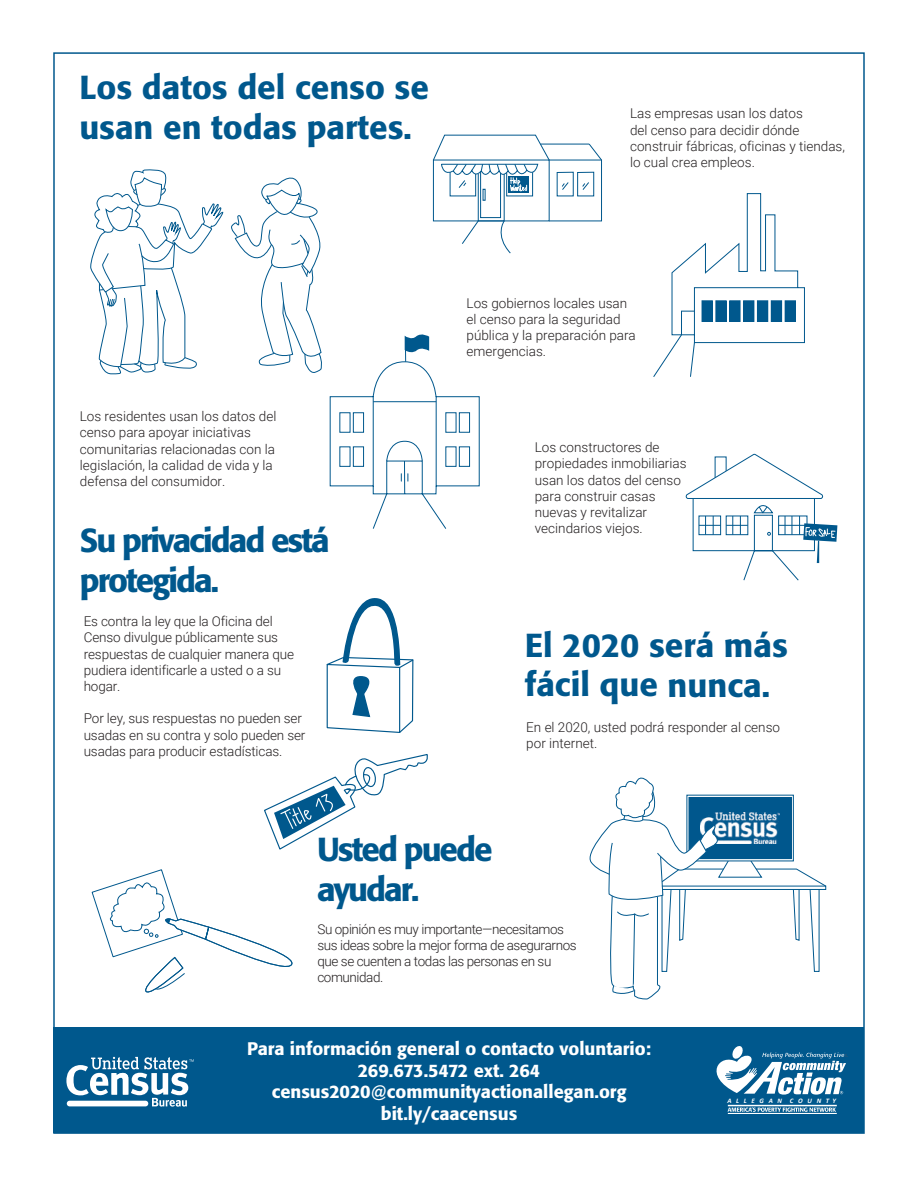
<style>
.page{position:relative;width:918px;height:1188px;background:#fff}
.page>*{position:absolute;margin:0;border:0;box-sizing:border-box;transform-origin:0 0}
.t1{font:500 33px/39.6px "Formata";color:#00588d}
.t2{font:500 33px/39.6px "Formata";letter-spacing:-.06em;color:#00588d}
.t3{font:500 18px/21.6px "Formata";color:#fff;text-align:center}
.t4{font:300 13.5px/16.2px "Roboto";color:#231f20}
.t5{font:300 13.5px/16.2px "Roboto";letter-spacing:-.03em;color:#231f20}
.t6{font:italic 700 6.9px "Calibri";color:#fff}
</style>
<div class="page">
<div style="left:54px;top:1028px;width:810px;height:105px;background:#00588d"></div>
<svg style="left:326px;top:598px;width:88px;height:135px"></svg>
<svg style="left:264px;top:754px;width:164px;height:96px"></svg>
<svg style="left:90px;top:169px;width:232px;height:206px"></svg>
<svg style="left:671px;top:193px;width:134px;height:150px"></svg>
<svg style="left:329px;top:300px;width:467px;height:229px"></svg>
<hr style="left:373px;top:401px;width:63px;height:1px;background:#00588d">
<svg style="left:404px;top:333px;width:26px;height:29px"></svg>
<svg style="left:432px;top:134px;width:170px;height:120px"></svg>
<svg style="left:91px;top:869px;width:202px;height:124px"></svg>
<svg style="left:684px;top:453px;width:153px;height:128px"></svg>
<svg style="left:585px;top:777px;width:263px;height:318px"></svg>
<svg style="left:728px;top:1107px;width:108px;height:5px"></svg>
<hr style="left:728px;top:1105px;width:109px;height:1px;background:#fff">
<hr style="left:728px;top:1113px;width:109px;height:1px;background:#fff">
<svg style="left:66px;top:1057px;width:128px;height:50px"></svg>
<h1 class="t1" style="left:79px;top:68px;width:351px">Los datos del censo se usan en todas partes.</h1>
<p class="t4" style="left:630px;top:105px;width:216px">Las empresas usan los datos<br>del censo para decidir dónde construir fábricas, oficinas y tiendas, lo cual crea empleos.</p>
<p class="t4" style="left:80px;top:408px;width:198px">Los residentes usan los datos del censo para apoyar iniciativas comunitarias relacionadas con la legislación, la calidad de vida y la defensa del consumidor.</p>
<h1 class="t2" style="left:80px;top:520px;width:251px">Su privacidad está protegida.</h1>
<p class="t4" style="left:84px;top:613px;width:212px">Es contra la ley que la Oficina del<br>Censo divulgue públicamente sus respuestas de cualquier manera que pudiera identificarle a usted o a su hogar.</p>
<p class="t4" style="left:84px;top:710px;width:223px">Por ley, sus respuestas no pueden ser usadas en su contra y solo pueden ser usadas para producir estadísticas.</p>
<p class="t4" style="left:467px;top:294px;width:171px">Los gobiernos locales usan el censo para la seguridad pública y la preparación para emergencias.</p>
<p class="t4" style="left:535px;top:439px;width:153px">Los constructores de propiedades inmobiliarias usan los datos del censo para construir casas nuevas y revitalizar vecindarios viejos.</p>
<h1 class="t1" style="left:525px;top:625px;width:265px">El 2020 será más fácil que nunca.</h1>
<p class="t4" style="left:526px;top:718px;width:255px">En el 2020, usted podrá responder al censo por internet.</p>
<h1 class="t2" style="left:317px;top:830px;width:177px">Usted puede ayudar.</h1>
<p class="t5" style="left:317px;top:920px;width:261px">Su opinión es muy importante—necesitamos sus ideas sobre la mejor forma de asegurarnos que se cuenten a todas las personas en su comunidad.</p>
<h2 class="t3" style="left:247px;top:1038px;width:405px">Para información general o contacto voluntario:<br>269.673.5472 ext. 264 census2020@communityactionallegan.org bit.ly/caacensus</h2>
<p class="t6" style="left:727px;top:1096px;width:110px">A L L E G A N C O U N T Y</p>
</div>
